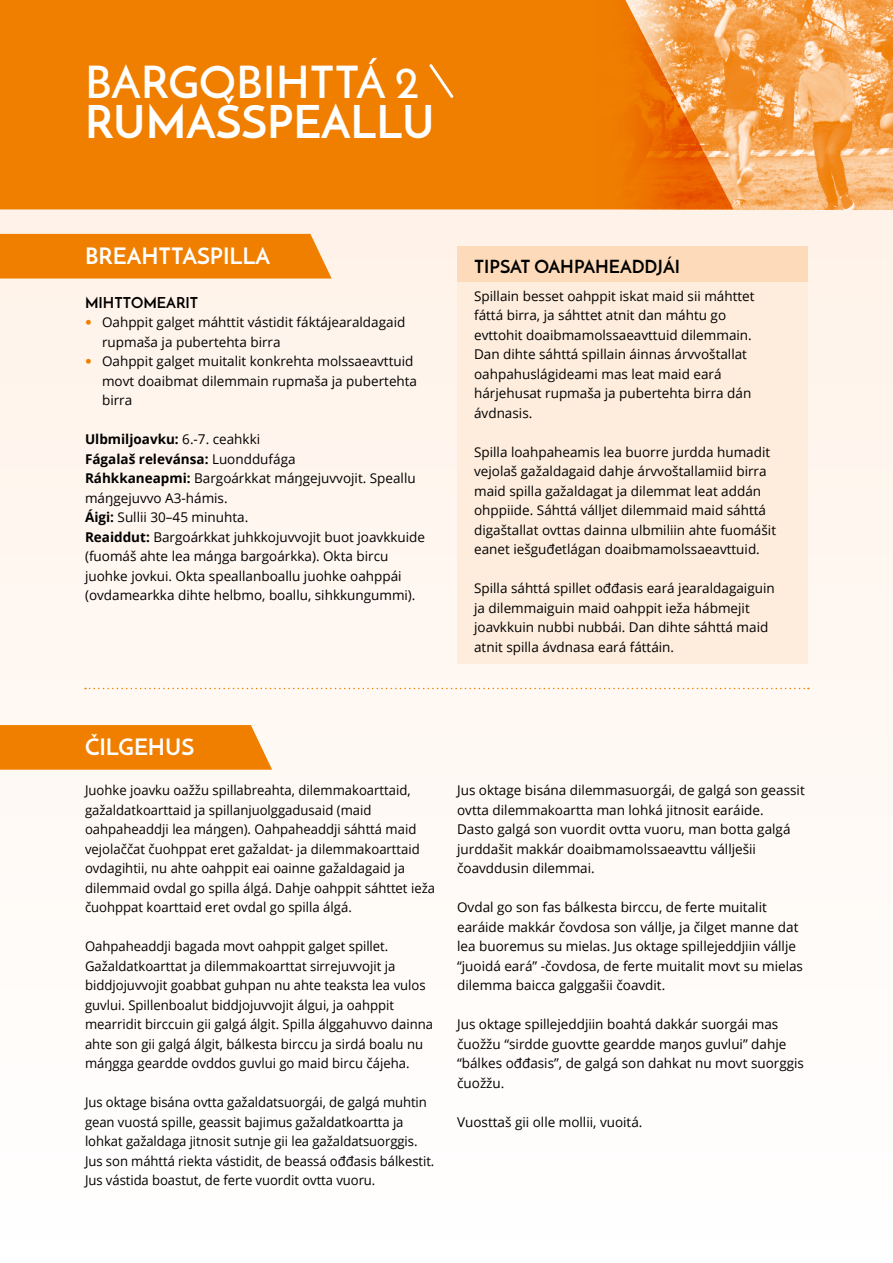
<style>
.page{position:relative;width:893px;height:1263px;background:#fff}
.page>*{position:absolute;margin:0;border:0;box-sizing:border-box;transform-origin:0 0}
.Heading_Tema{font:600 45px/40.5px "Josefin Sans";color:#fff}
.Tittel_2_-_Hvit{font:700 22.5px "Josefin Sans";color:#fff}
.Faktatittel{font:700 18px "Josefin Sans";color:#000}
.Heading_2{font:700 15px "Josefin Sans";color:#000}
.Brød{font:13.5px/19.5px "Open Sans";color:#000}
.faktatekst{font:13.5px/19.5px "Open Sans";color:#000}
.Brød-2{font:700 13.5px "Open Sans";color:#000}
.s1{font-weight:700}
.s2{font-family:"DIN Alternate";font-weight:700;color:#f07f00}
.s3{font-weight:400}
</style>
<div class="page">
<div style="left:0;top:209px;width:893px;height:1032px;background:#fffaf5"></div>
<img style="left:733px;top:0;width:160px;height:209px">
<svg style="left:0;top:0;width:733px;height:209px;background:#f08007"></svg>
<svg style="left:427px;top:62px;width:29px;height:38px"></svg>
<div style="left:0;top:234px;width:332px;height:45px;background:#f07f00"></div>
<div style="left:457px;top:247px;width:351px;height:39px;background:#fddbba"></div>
<div style="left:457px;top:282px;width:351px;height:148px;background:#feeddd"></div>
<div style="left:457px;top:419px;width:351px;height:30px;background:#feeddd"></div>
<div style="left:457px;top:438px;width:351px;height:128px;background:#feeddd"></div>
<div style="left:457px;top:555px;width:351px;height:31px;background:#feeddd"></div>
<div style="left:457px;top:575px;width:351px;height:89px;background:#feeddd"></div>
<svg style="left:0;top:725px;width:272px;height:45px;background:#f0840b"></svg>
<svg style="left:85px;top:688px;width:724px;height:1px"></svg>
<p class="Heading_Tema" style="left:85px;top:62px;width:351px">BARGOBIHTTÁ 2<br><span class="s1">RUMAŠSPEALLU</span></p>
<p class="Tittel_2_-_Hvit" style="left:85px;top:241px;width:187px">BREAHTTASPILLA</p>
<p class="Heading_2" style="left:85px;top:293px;width:115px">MIHTTOMEARIT</p>
<p class="Brød" style="left:102px;top:312px;width:305px;text-indent:-17px"><span class="s2">•</span> Oahppit galget máhttit vástidit fáktájearaldagaid rupmaša ja pubertehta birra</p>
<p class="Brød" style="left:102px;top:351px;width:317px;text-indent:-17px"><span class="s2">•</span> Oahppit galget muitalit konkrehta molssaeavttuid movt doaibmat dilemmain rupmaša ja pubertehta birra</p>
<p class="Brød-2" style="left:85px;top:430px;width:177px">Ulbmiljoavku: <span class="s3">6.-7. ceahkki</span></p>
<p class="Brød-2" style="left:85px;top:449px;width:212px">Fágalaš relevánsa: <span class="s3">Luonddufága</span></p>
<p class="Brød" style="left:85px;top:468px;width:332px"><span class="s1">Ráhkkaneapmi:</span> Bargoárkkat máŋgejuvvojit. Speallu máŋgejuvvo A3-hámis.</p>
<p class="Brød" style="left:85px;top:507px;width:165px"><span class="s1">Áigi:</span> Sullii 30–45 minuhta.</p>
<p class="Brød" style="left:85px;top:527px;width:342px"><span class="s1">Reaiddut:</span> Bargoárkkat juhkkojuvvojit buot joavkkuide (fuomáš ahte lea máŋga bargoárkka). Okta bircu juohke jovkui. Okta speallanboallu juohke oahppái (ovdamearkka dihte helbmo, boallu, sihkkungummi).</p>
<p class="Faktatittel" style="left:474px;top:255px;width:207px">TIPSAT OAHPAHEADDJÁI</p>
<p class="faktatekst" style="left:474px;top:286px;width:282px">Spillain besset oahppit iskat maid sii máhttet fáttá birra, ja sáhttet atnit dan máhtu go evttohit doaibmamolssaeavttuid dilemmain.<br>Dan dihte sáhttá spillain áinnas árvvoštallat oahpahuslágideami mas leat maid eará hárjehusat rupmaša ja pubertehta birra dán ávdnasis.</p>
<p class="faktatekst" style="left:474px;top:442px;width:303px">Spilla loahpaheamis lea buorre jurdda humadit vejolaš gažaldagaid dahje árvvoštallamiid birra maid spilla gažaldagat ja dilemmat leat addán ohppiide. Sáhttá válljet dilemmaid maid sáhttá digaštallat ovttas dainna ulbmiliin ahte fuomášit eanet iešguđetlágan doaibmamolssaeavttuid.</p>
<p class="faktatekst" style="left:474px;top:578px;width:302px">Spilla sáhttá spillet ođđasis eará jearaldagaiguin ja dilemmaiguin maid oahppit ieža hábmejit joavkkuin nubbi nubbái. Dan dihte sáhttá maid atnit spilla ávdnasa eará fáttáin.</p>
<p class="Tittel_2_-_Hvit" style="left:85px;top:733px;width:111px">ČILGEHUS</p>
<p class="Brød" style="left:85px;top:780px;width:352px">Juohke joavku oažžu spillabreahta, dilemmakoarttaid, gažaldatkoarttaid ja spillanjuolggadusaid (maid oahpaheaddji lea máŋgen). Oahpaheaddji sáhttá maid vejolaččat čuohppat eret gažaldat- ja dilemmakoarttaid ovdagihtii, nu ahte oahppit eai oainne gažaldagaid ja dilemmaid ovdal go spilla álgá. Dahje oahppit sáhttet ieža čuohppat koarttaid eret ovdal go spilla álgá.</p>
<p class="Brød" style="left:85px;top:936px;width:350px">Oahpaheaddji bagada movt oahppit galget spillet.<br>Gažaldatkoarttat ja dilemmakoarttat sirrejuvvojit ja biddjojuvvojit goabbat guhpan nu ahte teaksta lea vulos guvlui. Spillenboalut biddjojuvvojit álgui, ja oahppit mearridit birccuin gii galgá álgit. Spilla álggahuvvo dainna ahte son gii galgá álgit, bálkesta birccu ja sirdá boalu nu máŋgga geardde ovddos guvlui go maid bircu čájeha.</p>
<p class="Brød" style="left:85px;top:1092px;width:351px">Jus oktage bisána ovtta gažaldatsuorgái, de galgá muhtin gean vuostá spille, geassit bajimus gažaldatkoartta ja lohkat gažaldaga jitnosit sutnje gii lea gažaldatsuorggis.<br>Jus son máhttá riekta vástidit, de beassá ođđasis bálkestit.<br>Jus vástida boastut, de ferte vuordit ovtta vuoru.</p>
<p class="Brød" style="left:457px;top:780px;width:349px">Jus oktage bisána dilemmasuorgái, de galgá son geassit ovtta dilemmakoartta man lohká jitnosit earáide.<br>Dasto galgá son vuordit ovtta vuoru, man botta galgá jurddašit makkár doaibmamolssaeavttu vállješii čoavddusin dilemmai.</p>
<p class="Brød" style="left:457px;top:897px;width:347px">Ovdal go son fas bálkesta birccu, de ferte muitalit earáide makkár čovdosa son vállje, ja čilget manne dat lea buoremus su mielas. Jus oktage spillejeddjiin vállje “juoidá eará” -čovdosa, de ferte muitalit movt su mielas dilemma baicca galggašii čoavdit.</p>
<p class="Brød" style="left:457px;top:1014px;width:348px">Jus oktage spillejeddjiin boahtá dakkár suorgái mas čuožžu “sirdde guovtte geardde maŋos guvlui” dahje “bálkes ođđasis”, de galgá son dahkat nu movt suorggis čuožžu.</p>
<p class="Brød" style="left:457px;top:1112px;width:187px">Vuosttaš gii olle mollii, vuoitá.</p>
</div>
